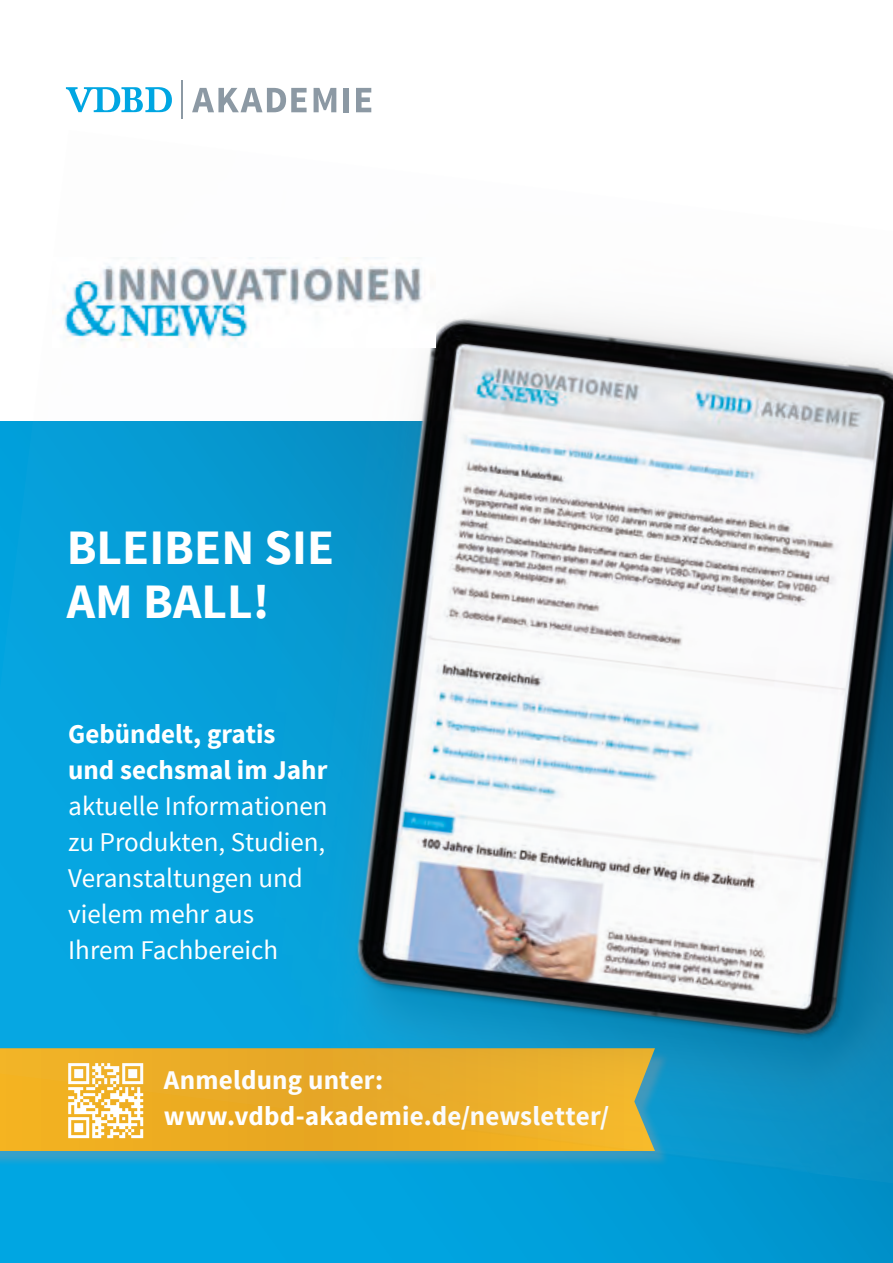
<style>
.page{position:relative;width:893px;height:1263px;background:#fff}
.page>*{position:absolute;margin:0;border:0;box-sizing:border-box;transform-origin:0 0}
.t1{font:700 49.5px/54px "Source Sans Pro";color:#fff}
.t2{font:27px/36px "Source Sans Pro";color:#fff}
.t3{font:700 27px/36px "Source Sans Pro";color:#fff}
</style>
<div class="page">
<svg style="left:192px;top:88px;width:115px;height:24px"></svg>
<svg style="left:314px;top:88px;width:22px;height:24px"></svg>
<div style="left:343px;top:88px;width:6px;height:24px;background:#8c99a4"></div>
<svg style="left:356px;top:88px;width:15px;height:24px"></svg>
<hr style="left:181px;top:81px;width:2px;height:38px;background:#8c99a4">
<svg style="left:66px;top:87px;width:106px;height:25px"></svg>
<div style="left:0;top:421px;width:893px;height:842px;background:linear-gradient(to right,#00abe8,#0095ce)"></div>
<img style="left:0;top:257px;width:893px;height:926px">
<img style="left:53px;top:258px;width:383px;height:90px">
<h1 class="t1" style="left:67px;top:522px;width:269px">BLEIBEN SIE<br>AM BALL!</h1>
<p class="t3" style="left:68px;top:717px;width:261px">Gebündelt, gratis und sechsmal im Jahr</p>
<p class="t2" style="left:68px;top:788px;width:261px">aktuelle Informationen zu Produkten, Studien,<br>Veranstaltungen und vielem mehr aus<br>Ihrem Fachbereich</p>
<p class="t3" style="left:164px;top:1063px;width:447px">Anmeldung unter: www.vdbd-akademie.de/newsletter/</p>
</div>
